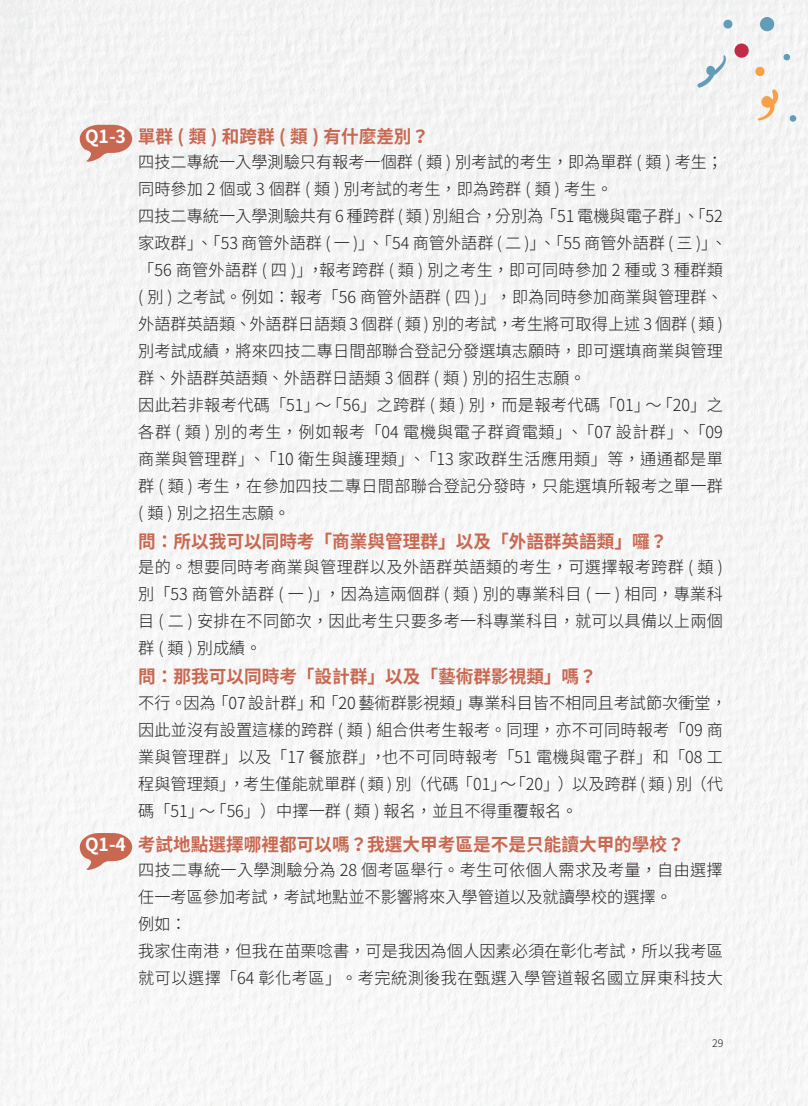
<style>
.page{position:relative;width:808px;height:1106px;background:#f6f6f6}
.page>*{position:absolute;margin:0;border:0;box-sizing:border-box;transform-origin:0 0}
.三標{font:700 18px "Noto Sans CJ Ktc";color:#c96851}
.內文{font:700 18px "Noto Sans CJ Ktc";color:#c96851}
.內文-2{font:300 16.5px/27px "Noto Sans CJ Ktc";letter-spacing:.005em;color:#231f20}
.t1{font:300 10.5px "Noto Sans CJ Ktc";color:#231f20}
.s1{color:#fff}
</style>
<div class="page">
<div style="left:755px;top:67px;width:10px;height:9px;background:#f8a045;border-radius:50%"></div>
<div style="left:760px;top:17px;width:14px;height:14px;background:#619cb8;border-radius:50%"></div>
<div style="left:783px;top:54px;width:7px;height:6px;background:#619cb8;border-radius:50%"></div>
<div style="left:790px;top:115px;width:6px;height:7px;background:#619cb8;border-radius:50%"></div>
<div style="left:734px;top:43px;width:15px;height:15px;background:#bf2b49;border-radius:50%"></div>
<div style="left:723px;top:20px;width:9px;height:9px;background:#619cb8;border-radius:50%"></div>
<svg style="left:696px;top:55px;width:32px;height:33px"></svg>
<svg style="left:757px;top:88px;width:23px;height:33px"></svg>
<svg style="left:0;top:159px;width:16px;height:71px"></svg>
<svg style="left:80px;top:833px;width:52px;height:37px"></svg>
<svg style="left:80px;top:125px;width:52px;height:37px"></svg>
<p class="三標" style="left:85px;top:127px;width:346px"><span class="s1">Q1-3</span> 單群 ( 類 ) 和跨群 ( 類 ) 有什麼差別？</p>
<p class="內文-2" style="left:138px;top:149px;width:586px">四技二專統一入學測驗只有報考一個群 ( 類 ) 別考試的考生，即為單群 ( 類 ) 考生；同時參加 2 個或 3 個群 ( 類 ) 別考試的考生，即為跨群 ( 類 ) 考生。</p>
<p class="內文-2" style="left:138px;top:203px;width:590px">四技二專統一入學測驗共有 6 種跨群 ( 類 ) 別組合，分別為「51 電機與電子群」、「52家政群」、「53 商管外語群 ( 一 )」、「54 商管外語群 ( 二 )」、「55 商管外語群 ( 三 )」、「56 商管外語群 ( 四 )」，報考跨群 ( 類 ) 別之考生，即可同時參加 2 種或 3 種群類( 別 ) 之考試。例如：報考「56 商管外語群 ( 四 )」，即為同時參加商業與管理群、外語群英語類、外語群日語類 3 個群 ( 類 ) 別的考試，考生將可取得上述 3 個群 ( 類 )別考試成績，將來四技二專日間部聯合登記分發選填志願時，即可選填商業與管理群、外語群英語類、外語群日語類 3 個群 ( 類 ) 別的招生志願。</p>
<p class="內文-2" style="left:138px;top:392px;width:586px;text-align:justify">因此若非報考代碼「51」～「56」之跨群 ( 類 ) 別，而是報考代碼「01」～「20」之各群 ( 類 ) 別的考生，例如報考「04 電機與電子群資電類」、「07 設計群」、「09商業與管理群」、「10 衛生與護理類」、「13 家政群生活應用類」等，通通都是單群 ( 類 ) 考生，在參加四技二專日間部聯合登記分發時，只能選填所報考之單一群( 類 ) 別之招生志願。</p>
<p class="內文" style="left:138px;top:531px;width:531px">問：所以我可以同時考「商業與管理群」以及「外語群英語類」囉？</p>
<p class="內文-2" style="left:138px;top:554px;width:586px;text-align:justify">是的。想要同時考商業與管理群以及外語群英語類的考生，可選擇報考跨群 ( 類 )別「53 商管外語群 ( 一 )」，因為這兩個群 ( 類 ) 別的專業科目 ( 一 ) 相同，專業科目 ( 二 ) 安排在不同節次，因此考生只要多考一科專業科目，就可以具備以上兩個群(類)別成績。</p>
<p class="內文" style="left:138px;top:666px;width:460px">問：那我可以同時考「設計群」以及「藝術群影視類」嗎？</p>
<p class="內文-2" style="left:138px;top:689px;width:590px">不行。因為「07 設計群」和「20 藝術群影視類」專業科目皆不相同且考試節次衝堂，因此並沒有設置這樣的跨群 ( 類 ) 組合供考生報考。同理，亦不可同時報考「09 商業與管理群」以及「17 餐旅群」，也不可同時報考「51 電機與電子群」和「08 工程與管理類」，考生僅能就單群 ( 類 ) 別（代碼「01」～「20」）以及跨群 ( 類 ) 別（代碼「51」～「56」）中擇一群 ( 類 ) 報名，並且不得重覆報名。</p>
<p class="三標" style="left:85px;top:834px;width:601px"><span class="s1">Q1-4</span> 考試地點選擇哪裡都可以嗎？我選大甲考區是不是只能讀大甲的學校？</p>
<p class="內文-2" style="left:138px;top:856px;width:586px">四技二專統一入學測驗分為 28 個考區舉行。考生可依個人需求及考量，自由選擇任一考區參加考試，考試地點並不影響將來入學管道以及就讀學校的選擇。</p>
<p class="內文-2" style="left:138px;top:910px;width:50px">例如：</p>
<p class="內文-2" style="left:138px;top:937px;width:586px">我家住南港，但我在苗栗唸書，可是我因為個人因素必須在彰化考試，所以我考區就可以選擇「64 彰化考區」。考完統測後我在甄選入學管道報名國立屏東科技大</p>
<p class="t1" style="left:712px;top:1037px;width:13px">29</p>
</div>
